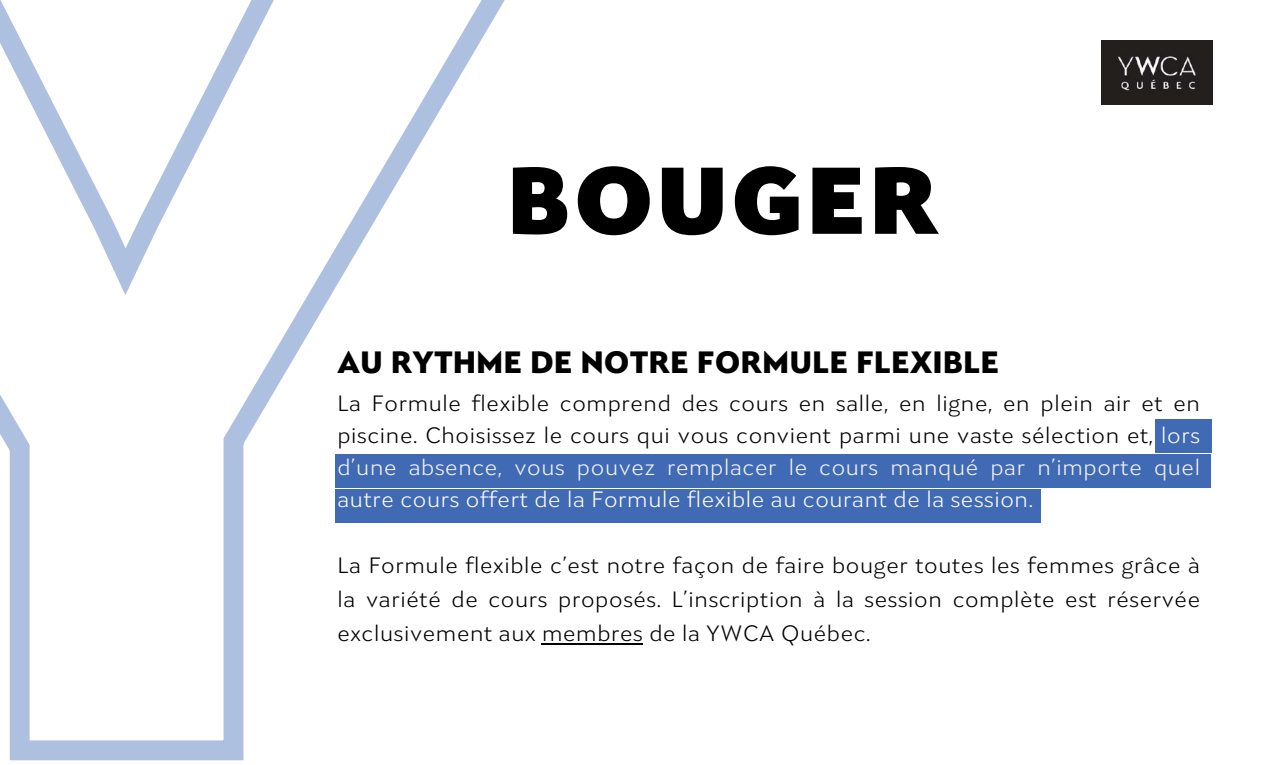
<style>
.page{position:relative;width:1262px;height:765px;background:#fff}
.page>*{position:absolute;margin:0;border:0;box-sizing:border-box;transform-origin:0 0}
.t1{font:900 95.88px "Seven One Eight";letter-spacing:.03em;color:#000}
.t2{font:900 31.25px "Seven One Eight";color:#000}
.t3{font:300 22.5px/31.9px "Seven One Eight";color:#000;text-align:justify}
.t4{font:300 22.5px "Seven One Eight";color:#fffbfb}
.s1{color:#fffbfb}
.s2{color:#f4f3f3}
</style>
<div class="page">
<svg style="left:0;top:0;width:528px;height:761px"></svg>
<img style="left:1102px;top:40px;width:110px;height:64px">
<div style="left:335px;top:454px;width:875px;height:33px;background:#406ab3"></div>
<div style="left:335px;top:490px;width:705px;height:33px;background:#406ab3"></div>
<div style="left:1156px;top:420px;width:56px;height:33px;background:#406ab3"></div>
<hr style="left:542px;top:643px;width:101px;height:2px;background:#000">
<h1 class="t1" style="left:507px;top:162px;width:434px">BOUGER</h1>
<h2 class="t2" style="left:337px;top:349px;width:664px">AU RYTHME DE NOTRE FORMULE FLEXIBLE</h2>
<p class="t3" style="left:337px;top:390px;width:865px">La Formule flexible comprend des cours en salle, en ligne, en plein air et en piscine. Choisissez le cours qui vous convient parmi une vaste sélection et, <span class="s1">lors </span><span class="s2">d’une absence, vous pouvez remplacer le cours manqué par n’importe quel</span></p>
<p class="t4" style="left:337px;top:490px;width:698px">autre cours offert de la Formule flexible au courant de la session.</p>
<p class="t3" style="left:337px;top:551px;width:865px;line-height:33.8px">La Formule flexible c’est notre façon de faire bouger toutes les femmes grâce à la variété de cours proposés. L’inscription à la session complète est réservée exclusivement aux membres de la YWCA Québec.</p>
</div>
